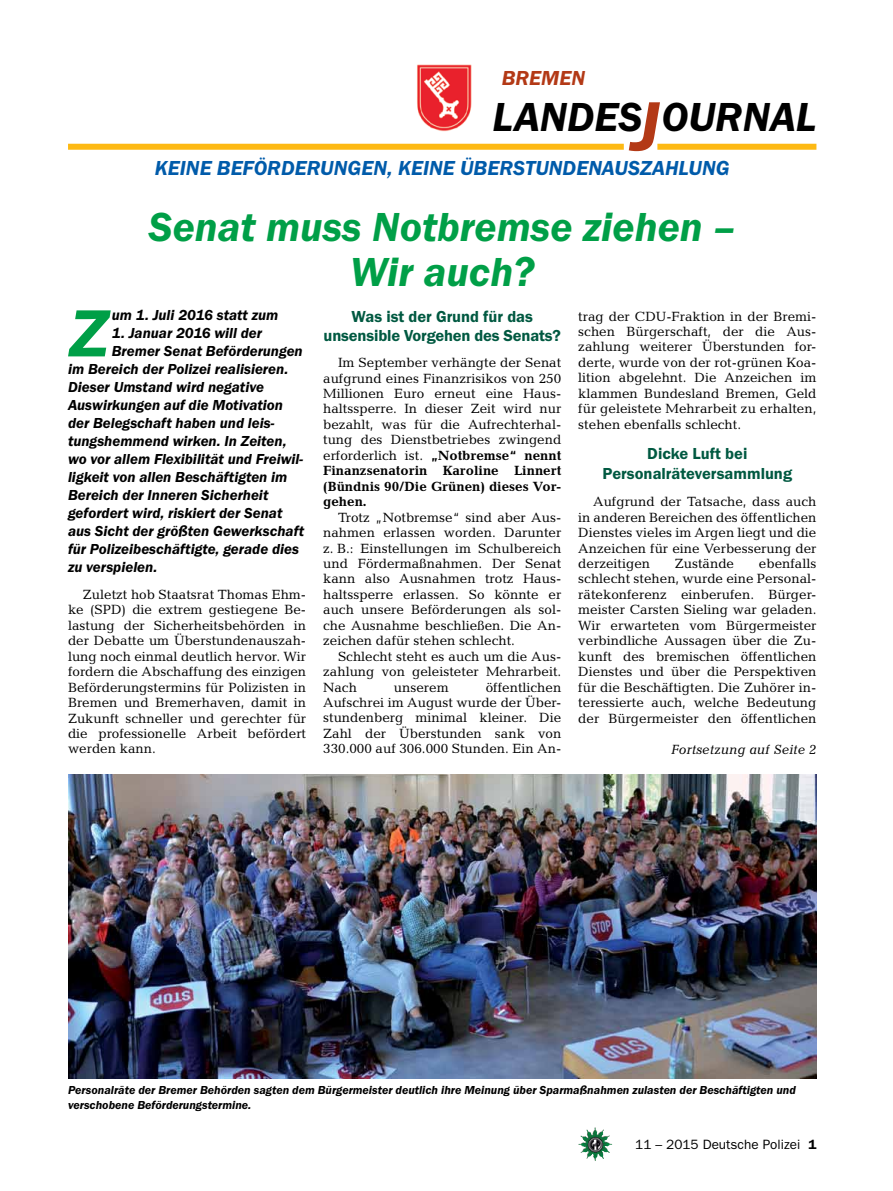
<style>
.page{position:relative;width:893px;height:1191px;background:#fff}
.page>*{position:absolute;margin:0;border:0;box-sizing:border-box;transform-origin:0 0}
.t1{font:italic 600 69px "Franklin Gothic Itc T";color:#009f47}
.t2{font:italic 600 42px/45px "Franklin Gothic Itc T";color:#009f47;text-align:center}
.t3{font:italic 600 42px "Franklin Gothic Itc T";color:#000}
.t4{font:italic 600 21px "Franklin Gothic Itc T";color:#005baa}
.t5{font:italic 600 21px "Franklin Gothic Itc T";color:#b33916}
.t6{font:600 16.5px/19.5px "Franklin Gothic Itc T";color:#005941;text-align:center}
.t7{font:italic 600 15px "Franklin Gothic Itc T";color:#000}
.t8{font:13.5px/15.5px "Candida";color:#000;text-align:justify}
.t9{font:13.5px "Franklin Gothic";color:#000}
.t10{font:italic 13.5px "Candida";color:#000}
.t11{font:italic 600 12px/15.5px "Franklin Gothic Itc T";color:#000}
.s1{font-size:72px;color:#b33916}
.s2{font-weight:700}
.s3{font-weight:600}
</style>
<div class="page">
<img style="left:578px;top:1127px;width:17px;height:25px">
<img style="left:417px;top:64px;width:55px;height:68px">
<div style="left:657px;top:144px;width:159px;height:6px;background:#fdb913"></div>
<div style="left:68px;top:144px;width:556px;height:6px;background:#fdb913"></div>
<img style="left:68px;top:774px;width:749px;height:304px">
<h3 class="t5" style="left:502px;top:66px;width:85px">BREMEN</h3>
<h2 class="t3" style="left:492px;top:93px;width:325px">LANDES<span class="s1">J</span>OURNAL</h2>
<h3 class="t4" style="left:155px;top:156px;width:127px">Keine Beförderun</h3>
<h3 class="t4" style="left:347px;top:156px;width:140px">gen, keine Übers</h3>
<h3 class="t4" style="left:525px;top:156px;width:25px">tundenaus</h3>
<h3 class="t4" style="left:640px;top:156px;width:91px">zahlung</h3>
<h2 class="t2" style="left:149px;top:203px;width:589px">Senat muss Notbremse ziehen –<br>Wir auch?</h2>
<p class="t6" style="left:324px;top:306px;width:239px">Was ist der Grund für das unsensible Vorgehen des Senats?</p>
<p class="t8" style="left:323px;top:355px;width:240px;text-indent:15px">Im September verhängte der Senat aufgrund eines Finanzrisikos von 250<br>Millionen Euro erneut eine Haus&shy;haltssperre. In dieser Zeit wird nur bezahlt, was für die Aufrechterhal&shy;tung des Dienstbetriebes zwingend erforderlich ist. <span class="s2">„Notbremse“ nennt Finanzsenatorin Karoline Linnert (Bündnis 90/Die Grünen) dieses Vor&shy;gehen.</span></p>
<p class="t8" style="left:323px;top:509px;width:240px;text-indent:15px">Trotz „Notbremse“ sind aber Aus&shy;nahmen erlassen worden. Darunter z. B.: Einstellungen im Schulbereich und Fördermaßnahmen. Der Senat kann also Ausnahmen trotz Haus&shy;haltssperre erlassen. So könnte er auch unsere Beförderungen als sol&shy;che Ausnahme beschließen. Die An&shy;zeichen dafür stehen schlecht.</p>
<p class="t8" style="left:323px;top:648px;width:240px;text-indent:15px">Schlecht steht es auch um die Aus&shy;zahlung von geleisteter Mehrarbeit.<br>Nach</p>
<h1 class="t1" style="left:69px;top:293px;width:41px">Z</h1>
<p class="t7" style="left:112px;top:307px;width:168px">um 1. Juli 2016 statt zum</p>
<p class="t8" style="left:578px;top:308px;width:240px">trag der CDU-Fraktion in der Bremi&shy;schen Bürgerschaft, der die Aus&shy;zahlung weiterer Überstunden for&shy;derte, wurde von der rot-grünen Koa&shy;lition abgelehnt. Die Anzeichen im klammen Bundesland Bremen, Geld für geleistete Mehrarbeit zu erhalten, stehen ebenfalls schlecht.</p>
<p class="t6" style="left:603px;top:443px;width:191px">Dicke Luft bei<br>Personalräteversammlung</p>
<p class="t8" style="left:578px;top:494px;width:240px;text-indent:15px">Aufgrund der Tatsache, dass auch in anderen Bereichen des öffentlichen Dienstes vieles im Argen liegt und die Anzeichen für eine Verbesserung der derzeitigen</p>
<p class="t7" style="left:112px;top:325px;width:152px">1. Januar 2016 will der</p>
<p class="t7" style="left:112px;top:343px;width:192px">Bremer Senat Beförderungen</p>
<p class="t7" style="left:68px;top:361px;width:222px">im Bereich der Polizei realisieren.</p>
<p class="t7" style="left:68px;top:379px;width:197px">Dieser Umstand wird negative</p>
<p class="t7" style="left:68px;top:397px;width:217px">Auswirkungen auf die Motivation</p>
<p class="t7" style="left:68px;top:415px;width:208px">der Belegschaft haben und leis-</p>
<p class="t7" style="left:68px;top:433px;width:220px">tungshemmend wirken. In Zeiten,</p>
<p class="t7" style="left:68px;top:451px;width:237px">wo vor allem Flexibilität und Freiwil-</p>
<p class="t7" style="left:68px;top:469px;width:221px">ligkeit von allen Beschäftigten im</p>
<p class="t7" style="left:68px;top:487px;width:202px">Bereich der Inneren Sicherheit</p>
<p class="t7" style="left:68px;top:505px;width:216px">gefordert wird, riskiert der Senat</p>
<p class="t7" style="left:68px;top:523px;width:238px">aus Sicht der größten Gewerkschaft</p>
<p class="t7" style="left:68px;top:541px;width:232px">für Polizeibeschäftigte, gerade dies</p>
<p class="t7" style="left:68px;top:559px;width:91px">zu verspielen.</p>
<p class="t8" style="left:68px;top:586px;width:240px;text-indent:15px">Zuletzt hob Staatsrat Thomas Ehm&shy;ke (SPD) die extrem gestiegene Be&shy;lastung der Sicherheitsbehörden in der Debatte um Überstundenauszah&shy;lung noch einmal deutlich hervor. Wir fordern die Abschaffung des einzigen Beförderungstermins für Polizisten in Bremen und Bremerhaven, damit in Zukunft schneller und gerechter für die professionelle Arbeit befördert werden kann.</p>
<p class="t8" style="left:578px;top:556px;width:240px;text-indent:181px">ebenfalls schlecht stehen, wurde eine Personal&shy;rätekonferenz einberufen. Bürger&shy;meister Carsten Sieling war geladen.<br>Wir erwarteten vom Bürgermeister verbindliche Aussagen über die Zu&shy;kunft des bremischen öffentlichen Dienstes und über die Perspektiven für die Beschäftigten. Die Zuhörer in&shy;teressierte auch, welche Bedeutung der Bürgermeister den öffentlichen</p>
<p class="t8" style="left:675px;top:556px;width:61px">Zustände</p>
<p class="t8" style="left:323px;top:679px;width:240px;text-indent:163px">öffentlichen Aufschrei im August wurde der Über&shy;stundenberg minimal kleiner. Die Zahl der Überstunden sank von 330.000 auf 306.000 Stunden. Ein An-</p>
<p class="t8" style="left:394px;top:679px;width:56px">unserem</p>
<p class="t10" style="left:671px;top:741px;width:147px">Fortsetzung auf Seite 2</p>
<p class="t11" style="left:68px;top:1081px;width:729px">Personalräte der Bremer Behörden sagten dem Bürgermeister deutlich ihre Meinung über Sparmaßnahmen zulasten der Beschäftigten und verschobene Beförderungstermine.</p>
<p class="t9" style="left:635px;top:1136px;width:183px">11 – 2015 Deutsche Polizei <span class="s3">1</span></p>
</div>
